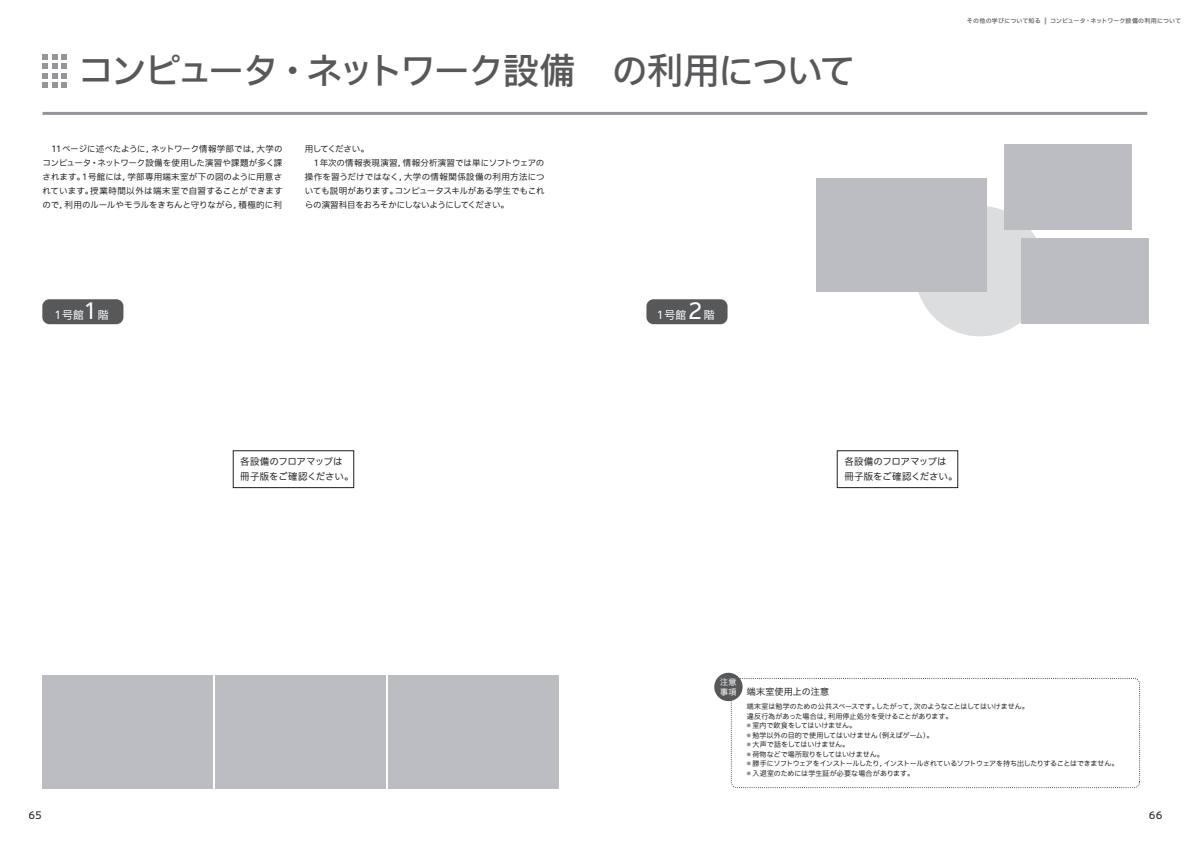
<style>
.page{position:relative;width:1191px;height:842px;background:#fff}
.page>*{position:absolute;margin:0;border:0;box-sizing:border-box;transform-origin:0 0}
.t1{font:500 36px "Iwa UCDA Goth Std";letter-spacing:-.06em;color:#57585a}
.t2{font:100 10.9px "Iwa UCDA Goth Std";letter-spacing:.025em;color:#fff}
.t3{font:100 10px "Iwa UCDA Goth Std";color:#231f20}
.t4{font:100 9.5px/15px "Iwa UCDA Goth Std";letter-spacing:-.015em;color:#231f20}
.t5{font:100 9px "Iwa UCDA Goth Std";letter-spacing:.02em;color:#231f20}
.t6{font:100 8.5px/14px "Iwa UCDA Goth Std";color:#231f20;text-align:justify}
.t7{font:100 8px/10.5px "Iwa UCDA Goth Std";color:#fff}
.t8{font:100 7px/9.5px "Iwa UCDA Goth Std";letter-spacing:-.015em;color:#231f20}
.t9{font:100 7px "Iwa UCDA Goth Std";letter-spacing:-.05em;color:#231f20}
.t10{font:100 7px "Iwa UCDA Goth Std";letter-spacing:.015em;color:#231f20}
.t11{font:500 6px "Iwa UCDA Goth Std";letter-spacing:.02em;color:#57585a}
.s1{font-size:21.8px}
.s2{font-size:8.1px;color:#939598}
</style>
<div class="page">
<div style="left:915px;top:206px;width:130px;height:130px;background:#dcdddf;border-radius:50%"></div>
<svg style="left:43px;top:54px;width:24px;height:34px"></svg>
<hr style="left:43px;top:112px;width:1104px;height:3px;background:#939598">
<div style="left:42px;top:299px;width:81px;height:25px;background:#57585a;border-radius:7px"></div>
<div style="left:646px;top:299px;width:81px;height:25px;background:#57585a;border-radius:7px"></div>
<div style="left:730px;top:678px;width:410px;height:110px;border:1px dashed #231f20;border-radius:6px"></div>
<div style="left:714px;top:673px;width:28px;height:28px;background:#57585a;border-radius:50%"></div>
<div style="left:233px;top:450px;width:121px;height:38px;border:1px solid #231f20"></div>
<div style="left:837px;top:450px;width:121px;height:38px;border:1px solid #231f20"></div>
<div style="left:43px;top:676px;width:170px;height:113px;background:#bcbdc0"></div>
<div style="left:216px;top:676px;width:170px;height:113px;background:#bcbdc0"></div>
<div style="left:389px;top:676px;width:170px;height:113px;background:#bcbdc0"></div>
<div style="left:816px;top:179px;width:170px;height:113px;background:#bcbdc0"></div>
<div style="left:1003px;top:145px;width:128px;height:85px;background:#bcbdc0"></div>
<div style="left:1020px;top:238px;width:128px;height:85px;background:#bcbdc0"></div>
<h1 class="t1" style="left:78px;top:44px;width:779px">コンピュータ・ネットワーク設備　の利用について</h1>
<p class="t6" style="left:43px;top:141px;width:242px">　11ページに述べたように，ネットワーク情報学部では，大学のコンピュータ・ネットワーク設備を使用した演習や課題が多く課されます。1号館には，学部専用端末室が下の図のように用意されています。授業時間以外は端末室で自習することができますので，利用のルールやモラルをきちんと守りながら，積極的に利</p>
<p class="t6" style="left:305px;top:141px;width:241px;text-align:left">用してください。<br>　1年次の情報表現演習，情報分析演習では単にソフトウェアの操作を習うだけではなく，大学の情報関係設備の利用方法についても説明があります。コンピュータスキルがある学生でもこれらの演習科目をおろそかにしないようにしてください。</p>
<p class="t2" style="left:54px;top:307px;width:56px">1号館<span class="s1">1</span>階</p>
<p class="t2" style="left:656px;top:307px;width:60px">1号館<span class="s1">2</span>階</p>
<p class="t11" style="left:967px;top:16px;width:216px">その他の学びについて知る <span class="s2">■</span> コンピュータ・ネットワーク設備の利用について</p>
<p class="t4" style="left:240px;top:453px;width:115px">各設備のフロアマップは冊子版をご確認ください。</p>
<p class="t4" style="left:844px;top:453px;width:115px">各設備のフロアマップは冊子版をご確認ください。</p>
<p class="t7" style="left:720px;top:676px;width:18px">注意事項</p>
<p class="t5" style="left:747px;top:685px;width:84px">端末室使用上の注意</p>
<p class="t8" style="left:747px;top:701px;width:283px">端末室は勉学のための公共スペースです。したがって，次のようなことはしてはいけません。違反行為があった場合は，利用停止処分を受けることがあります。</p>
<p class="t8" style="left:747px;top:720px;width:111px"><sup>●</sup> 室内で飲食をしてはいけません。</p>
<p class="t8" style="left:747px;top:730px;width:188px"><sup>●</sup> 勉学以外の目的で使用してはいけません（例えばゲーム）。</p>
<p class="t8" style="left:747px;top:739px;width:104px"><sup>●</sup> 大声で話をしてはいけません。</p>
<p class="t8" style="left:747px;top:749px;width:138px"><sup>●</sup> 荷物などで場所取りをしてはいけません。</p>
<p class="t9" style="left:747px;top:758px;width:373px"><sup>●</sup> 勝手にソフトウェアをインストールしたり，インストールされているソフトウェアを持ち出したりすることはできません。</p>
<p class="t10" style="left:747px;top:768px;width:169px"><sup>●</sup> 入退室のためには学生証が必要な場合があります。</p>
<p class="t3" style="left:28px;top:808px;width:15px">65</p>
<p class="t3" style="left:1148px;top:808px;width:15px">66</p>
</div>
